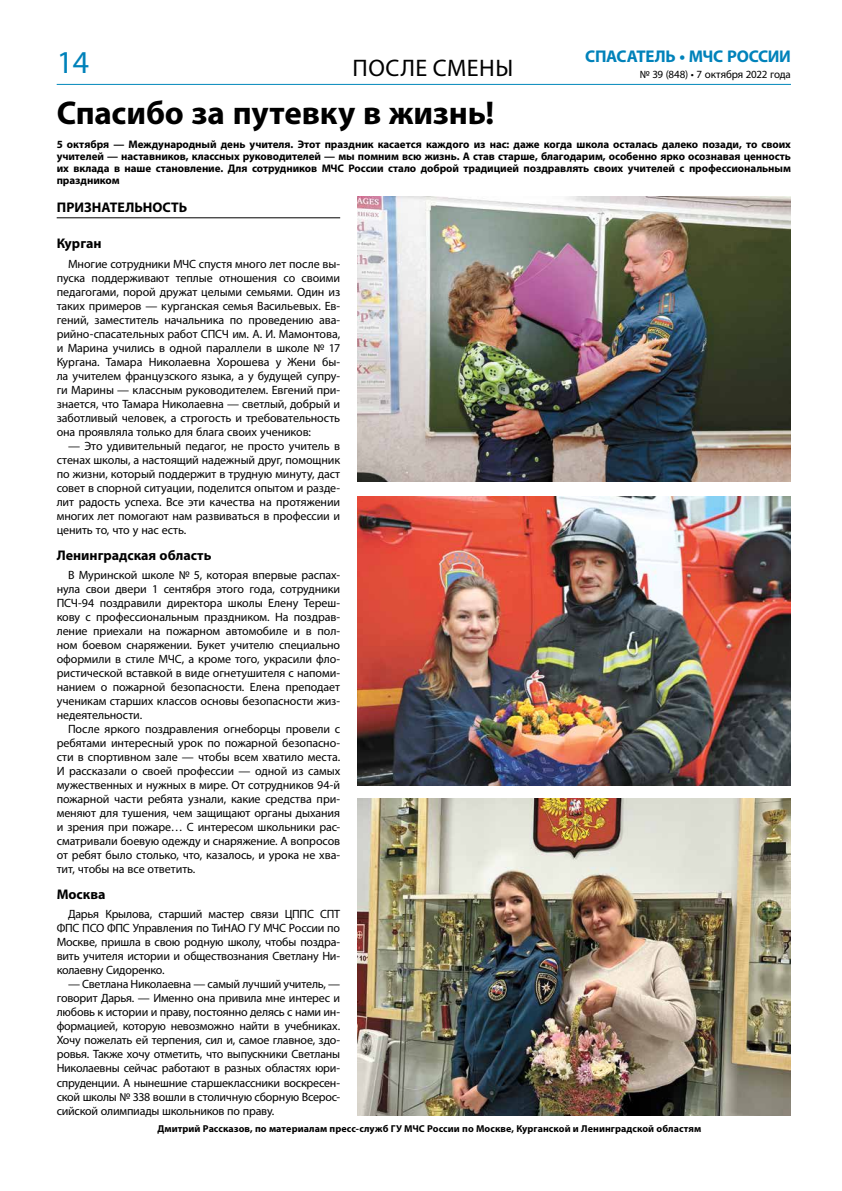
<style>
.page{position:relative;width:842px;height:1191px;background:#fff}
.page>*{position:absolute;margin:0;border:0;box-sizing:border-box;transform-origin:0 0}
.t1{font:700 33px "Myriad Pro";letter-spacing:-.005em;color:#000}
.t2{font:32px "Myriad Pro";color:#0082ba}
.t3{font:24px "Myriad Pro";letter-spacing:.02em;color:#000}
.t4{font:700 17px "Myriad Pro";letter-spacing:-.02em;color:#0082ba}
.t5{font:700 14px "Myriad Pro";color:#000}
.t6{font:12px/14px "Myriad Pro";letter-spacing:-.01em;color:#000;text-align:justify}
.t7{font:700 11px/12px "Myriad Pro";letter-spacing:-.005em;color:#000;text-align:justify}
.t8{font:11px "Myriad Pro";letter-spacing:-.015em;color:#000}
.t9{font:700 10px "Myriad Pro";letter-spacing:.01em;color:#000}
</style>
<div class="page">
<hr style="left:57px;top:84px;width:734px;height:1px;background:#0087bb">
<hr style="left:57px;top:217px;width:283px;height:1px;background:#000">
<img style="left:357px;top:196px;width:434px;height:285px">
<img style="left:357px;top:496px;width:434px;height:289px">
<img style="left:357px;top:798px;width:434px;height:317px">
<h3 class="t4" style="left:585px;top:46px;width:207px">СПАСАТЕЛЬ • МЧС РОССИИ</h3>
<h2 class="t2" style="left:57px;top:42px;width:34px">14</h2>
<h3 class="t3" style="left:353px;top:53px;width:162px">ПОСЛЕ СМЕНЫ</h3>
<p class="t8" style="left:640px;top:67px;width:153px">№ 39 (848) • 7 октября 2022 года</p>
<h1 class="t1" style="left:57px;top:92px;width:439px">Спасибо за путевку в жизнь!</h1>
<p class="t7" style="left:57px;top:138px;width:736px">5 октября — Международный день учителя. Этот праздник касается каждого из нас: даже когда школа осталась далеко позади, то своих учителей — наставников, классных руководителей — мы помним всю жизнь. А став старше, благодарим, особенно ярко осознавая ценность их вклада в наше становление. Для сотрудников МЧС России стало доброй традицией поздравлять своих учителей с профессиональным праздником</p>
<p class="t5" style="left:57px;top:198px;width:132px">ПРИЗНАТЕЛЬНОСТЬ</p>
<p class="t5" style="left:57px;top:235px;width:46px">Курган</p>
<p class="t6" style="left:57px;top:257px;width:285px;text-indent:11px">Многие сотрудники МЧС спустя много лет после вы&shy;пуска поддерживают теплые отношения со своими педагогами, порой дружат целыми семьями. Один из таких примеров — курганская семья Васильевых. Ев&shy;гений, заместитель начальника по проведению ава&shy;рийно-спасательных работ СПСЧ им. А. И. Мамонтова, и Марина учились в одной параллели в школе № 17<br>Кургана. Тамара Николаевна Хорошева у Жени бы&shy;ла учителем французского языка, а у будущей супру&shy;ги Марины — классным руководителем. Евгений при&shy;знается, что Тамара Николаевна — светлый, добрый и заботливый человек, а строгость и требовательность она проявляла только для блага своих учеников:</p>
<p class="t6" style="left:57px;top:439px;width:285px;text-indent:11px">— Это удивительный педагог, не просто учитель в стенах школы, а настоящий надежный друг, помощник по жизни, который поддержит в трудную минуту, даст совет в спорной ситуации, поделится опытом и разде&shy;лит радость успеха. Все эти качества на протяжении многих лет помогают нам развиваться в профессии и ценить то, что у нас есть.</p>
<p class="t5" style="left:57px;top:546px;width:156px">Ленинградская область</p>
<p class="t6" style="left:57px;top:568px;width:285px;text-indent:11px">В Муринской школе № 5, которая впервые распах&shy;нула свои двери 1 сентября этого года, сотрудники ПСЧ‑94 поздравили директора школы Елену Тереш&shy;кову с профессиональным праздником. На поздрав&shy;ление приехали на пожарном автомобиле и в пол&shy;ном боевом снаряжении. Букет учителю специально оформили в стиле МЧС, а кроме того, украсили фло&shy;ристической вставкой в виде огнетушителя с напоми&shy;нанием о пожарной безопасности. Елена преподает ученикам старших классов основы безопасности жиз&shy;недеятельности.</p>
<p class="t6" style="left:57px;top:722px;width:285px;text-indent:11px">После яркого поздравления огнеборцы провели с ребятами интересный урок по пожарной безопасно&shy;сти в спортивном зале — чтобы всем хватило места.<br>И рассказали о своей профессии — одной из самых мужественных и нужных в мире. От сотрудников 94‑й пожарной части ребята узнали, какие средства при&shy;меняют для тушения, чем защищают органы дыхания и зрения при пожаре… С интересом школьники рас&shy;сматривали боевую одежду и снаряжение. А вопросов от ребят было столько, что, казалось, и урока не хва&shy;тит, чтобы на все ответить.</p>
<p class="t5" style="left:57px;top:885px;width:50px">Москва</p>
<p class="t6" style="left:57px;top:907px;width:285px;text-indent:11px">Дарья Крылова, старший мастер связи ЦППС СПТ ФПС ПСО ФПС Управления по ТиНАО ГУ МЧС России по Москве, пришла в свою родную школу, чтобы поздра&shy;вить учителя истории и обществознания Светлану Ни&shy;колаевну Сидоренко.</p>
<p class="t6" style="left:57px;top:977px;width:285px;text-indent:11px">— Светлана Николаевна — самый лучший учитель, — говорит Дарья. — Именно она привила мне интерес и любовь к истории и праву, постоянно делясь с нами ин&shy;формацией, которую невозможно найти в учебниках.<br>Хочу пожелать ей терпения, сил и, самое главное, здо&shy;ровья. Также хочу отметить, что выпускники Светланы Николаевны сейчас работают в разных областях юри&shy;спруденции. А нынешние старшеклассники воскресен&shy;ской школы № 338 вошли в столичную сборную Всерос&shy;сийской олимпиады школьников по праву.</p>
<p class="t9" style="left:157px;top:1122px;width:545px">Дмитрий Рассказов, по материалам пресс-служб ГУ МЧС России по Москве, Курганской и Ленинградской областям</p>
</div>
